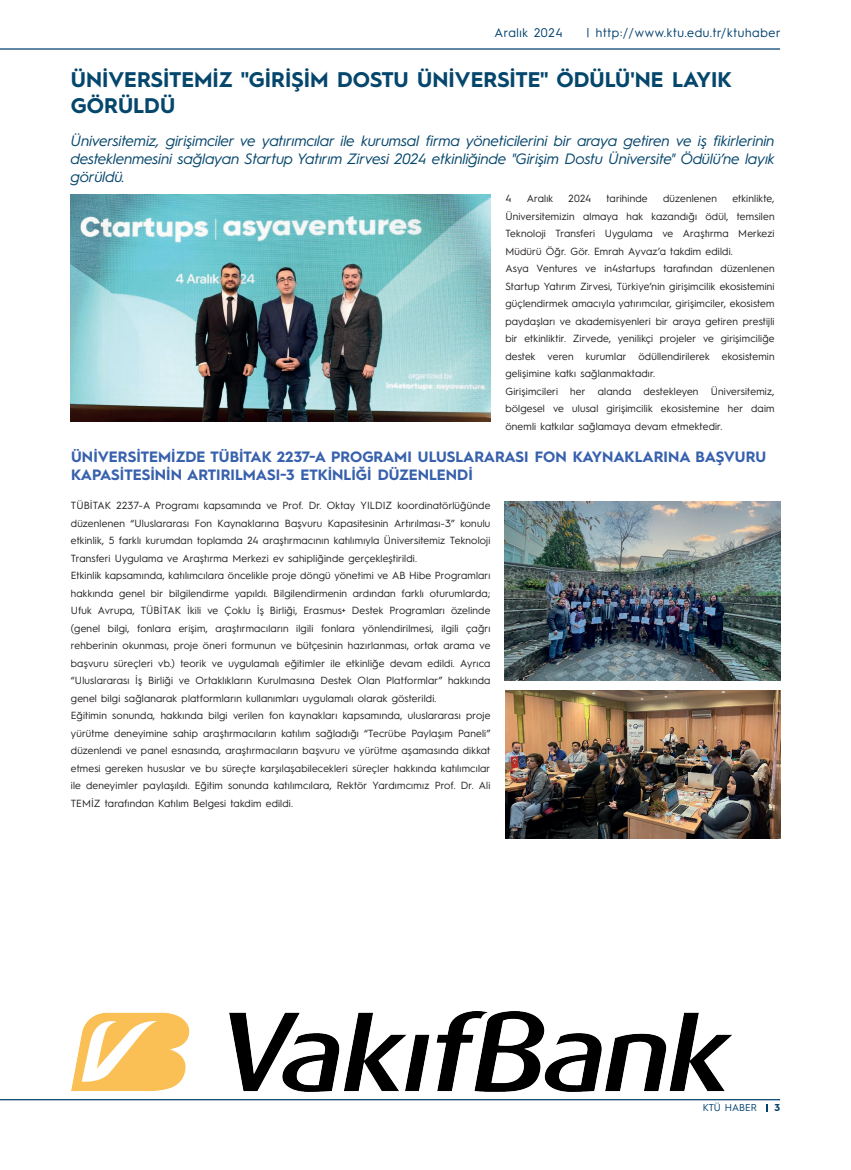
<style>
.page{position:relative;width:851px;height:1170px;background:#fff}
.page>*{position:absolute;margin:0;border:0;box-sizing:border-box;transform-origin:0 0}
.t1{font:700 21.25px/25.5px "Hurme Geometric Sans 1";color:#05466c}
.t2{font:italic 15px/18px "Hurme Geometric Sans 1";color:#05466c;text-align:justify}
.t3{font:700 15px/18px "Hurme Geometric Sans 1";color:#3861ad}
.t4{font:12.5px "Hurme Geometric Sans 1";letter-spacing:.05em;color:#00406d}
.t5{font:10.38px/17.5px "Hurme Geometric Sans 1";letter-spacing:.02em;color:#231f20}
.t6{font:10px "Hurme Geometric Sans 1";color:#00406d}
.t7{font:700 10px "Hurme Geometric Sans 1";color:#00406d}
</style>
<div class="page">
<hr style="left:0;top:48px;width:780px;height:2px;background:#00406d">
<hr style="left:0;top:1098px;width:780px;height:2px;background:#00406d">
<svg style="left:766px;top:1104px;width:2px;height:7px"></svg>
<img style="left:71px;top:194px;width:419px;height:227px">
<img style="left:505px;top:501px;width:275px;height:179px">
<img style="left:505px;top:690px;width:275px;height:148px">
<img style="left:72px;top:1011px;width:659px;height:80px">
<p class="t4" style="left:494px;top:24px;width:70px">Aralık 2024</p>
<p class="t4" style="left:586px;top:24px;width:196px">| http://www.ktu.edu.tr/ktuhaber</p>
<h1 class="t1" style="left:71px;top:66px;width:662px">ÜNİVERSİTEMİZ "GİRİŞİM DOSTU ÜNİVERSİTE" ÖDÜLÜ'NE LAYIK<br>GÖRÜLDÜ</h1>
<p class="t2" style="left:71px;top:130px;width:705px">Üniversitemiz, girişimciler ve yatırımcılar ile kurumsal firma yöneticilerini bir araya getiren ve iş fikirlerinin desteklenmesini sağlayan Startup Yatırım Zirvesi 2024 etkinliğinde "Girişim Dostu Üniversite" Ödülü’ne layık görüldü.</p>
<p class="t5" style="left:505px;top:189px;width:7px">4</p>
<p class="t5" style="left:526px;top:189px;width:28px">Aralık</p>
<p class="t5" style="left:568px;top:189px;width:24px">2024</p>
<p class="t5" style="left:606px;top:189px;width:43px">tarihinde</p>
<p class="t5" style="left:663px;top:189px;width:55px">düzenlenen</p>
<p class="t5" style="left:505px;top:189px;width:270px;text-indent:227px">etkinlikte, Üniversitemizin almaya hak kazandığı ödül, temsilen Teknoloji Transferi Uygulama ve Araştırma Merkezi Müdürü Öğr. Gör. Emrah Ayvaz’a takdim edildi.<br>Asya Ventures ve in4startups tarafından düzenlenen Startup Yatırım Zirvesi, Türkiye’nin girişimcilik ekosistemini güçlendirmek amacıyla yatırımcılar, girişimciler, ekosistem paydaşları ve akademisyenleri bir araya getiren prestijli bir etkinliktir. Zirvede, yenilikçi projeler ve girişimciliğe destek veren kurumlar ödüllendirilerek ekosistemin gelişimine katkı sağlanmaktadır.<br>Girişimcileri her alanda destekleyen Üniversitemiz, bölgesel ve ulusal girişimcilik ekosistemine her daim önemli katkılar sağlamaya devam etmektedir.</p>
<h2 class="t3" style="left:71px;top:447px;width:696px">ÜNİVERSİTEMİZDE TÜBİTAK 2237-A PROGRAMI ULUSLARARASI FON KAYNAKLARINA BAŞVURU<br>KAPASİTESİNİN ARTIRILMASI-3 ETKİNLİĞİ DÜZENLENDİ</h2>
<p class="t5" style="left:71px;top:496px;width:421px">TÜBİTAK 2237-A Programı kapsamında ve Prof. Dr. Oktay YILDIZ koordinatörlüğünde düzenlenen “Uluslararası Fon Kaynaklarına Başvuru Kapasitesinin Artırılması-3” konulu etkinlik, 5 farklı kurumdan toplamda 24 araştırmacının katılımıyla Üniversitemiz Teknoloji Transferi Uygulama ve Araştırma Merkezi ev sahipliğinde gerçekleştirildi.<br>Etkinlik kapsamında, katılımcılara öncelikle proje döngü yönetimi ve AB Hibe Programları hakkında genel bir bilgilendirme yapıldı. Bilgilendirmenin ardından farklı oturumlarda; Ufuk Avrupa, TÜBİTAK İkili ve Çoklu İş Birliği, Erasmus+ Destek Programları özelinde (genel bilgi, fonlara erişim, araştırmacıların ilgili fonlara yönlendirilmesi, ilgili çağrı rehberinin okunması, proje öneri formunun ve bütçesinin hazırlanması, ortak arama ve başvuru süreçleri vb.) teorik ve uygulamalı eğitimler ile etkinliğe devam edildi. Ayrıca “Uluslararası İş Birliği ve Ortaklıkların Kurulmasına Destek Olan Platformlar” hakkında genel bilgi sağlanarak platformların kullanımları uygulamalı olarak gösterildi.<br>Eğitimin sonunda, hakkında bilgi verilen fon kaynakları kapsamında, uluslararası proje yürütme deneyimine sahip araştırmacıların katılım sağladığı “Tecrübe Paylaşım Paneli” düzenlendi ve panel esnasında, araştırmacıların başvuru ve yürütme aşamasında dikkat etmesi gereken hususlar ve bu süreçte karşılaşabilecekleri süreçler hakkında katılımcılar ile deneyimler paylaşıldı. Eğitim sonunda katılımcılara, Rektör Yardımcımız Prof. Dr. Ali TEMİZ tarafından Katılım Belgesi takdim edildi.</p>
<p class="t6" style="left:702px;top:1100px;width:56px">KTÜ HABER</p>
<p class="t7" style="left:774px;top:1100px;width:7px">3</p>
</div>
